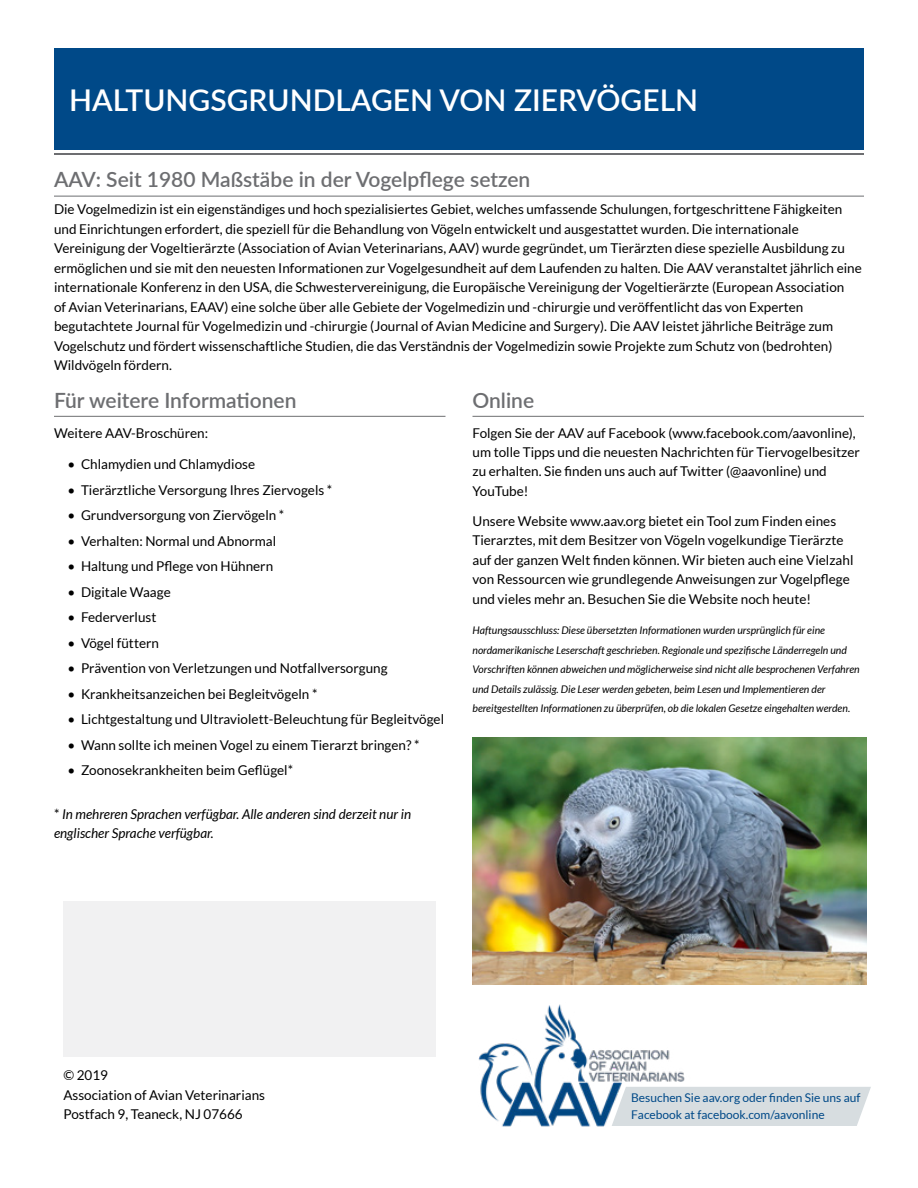
<style>
.page{position:relative;width:918px;height:1188px;background:#fff}
.page>*{position:absolute;margin:0;border:0;box-sizing:border-box;transform-origin:0 0}
.t1{font:600 30px "Lato";color:#fff}
.t2{font:600 21px "Lato";color:#6d6e71}
.t3{font:13.5px/19.5px "Lato";color:#000}
.t4{font:italic 13.5px/19.5px "Lato";color:#000}
.t5{font:12px/16.5px "Lato";color:#004988}
.t6{font:italic 10.5px/19.5px "Lato";color:#000}
.s1{font-style:normal}
</style>
<div class="page">
<div style="left:54px;top:49px;width:810px;height:101px;background:#004988"></div>
<hr style="left:54px;top:153px;width:810px;height:1px;background:#6d6e71">
<div style="left:63px;top:901px;width:373px;height:155px;background:#f1f1f2"></div>
<hr style="left:54px;top:196px;width:810px;height:1px;background:#6d6e71">
<hr style="left:54px;top:416px;width:392px;height:1px;background:#6d6e71">
<hr style="left:472px;top:416px;width:392px;height:1px;background:#6d6e71">
<img style="left:472px;top:737px;width:395px;height:248px">
<img style="left:478px;top:1004px;width:207px;height:123px">
<div style="left:612px;top:1087px;width:259px;height:39px;background:#d7dde0"></div>
<h1 class="t1" style="left:69px;top:79px;width:631px">HALTUNGSGRUNDLAGEN VON ZIERVÖGELN</h1>
<h2 class="t2" style="left:54px;top:164px;width:478px">AAV: Seit 1980 Maßstäbe in der Vogelpflege setzen</h2>
<p class="t3" style="left:54px;top:200px;width:809px">Die Vogelmedizin ist ein eigenständiges und hoch spezialisiertes Gebiet, welches umfassende Schulungen, fortgeschrittene Fähigkeiten und Einrichtungen erfordert, die speziell für die Behandlung von Vögeln entwickelt und ausgestattet wurden. Die internationale Vereinigung der Vogeltierärzte (Association of Avian Veterinarians, AAV) wurde gegründet, um Tierärzten diese spezielle Ausbildung zu ermöglichen und sie mit den neuesten Informationen zur Vogelgesundheit auf dem Laufenden zu halten. Die AAV veranstaltet jährlich eine internationale Konferenz in den USA, die Schwestervereinigung, die Europäische Vereinigung der Vogeltierärzte (European Association<br>of Avian Veterinarians, EAAV) eine solche über alle Gebiete der Vogelmedizin und -chirurgie und veröffentlicht das von Experten begutachtete Journal für Vogelmedizin und -chirurgie (Journal of Avian Medicine and Surgery). Die AAV leistet jährliche Beiträge zum Vogelschutz und fördert wissenschaftliche Studien, die das Verständnis der Vogelmedizin sowie Projekte zum Schutz von (bedrohten)<br>Wildvögeln fördern.</p>
<h2 class="t2" style="left:54px;top:385px;width:244px">Für weitere Informationen</h2>
<p class="t3" style="left:54px;top:423px;width:156px">Weitere AAV-Broschüren:</p>
<p class="t3" style="left:68px;top:454px;width:189px">• Chlamydien und Chlamydiose</p>
<p class="t3" style="left:68px;top:480px;width:266px">• Tierärztliche Versorgung Ihres Ziervogels *</p>
<p class="t3" style="left:68px;top:505px;width:218px">• Grundversorgung von Ziervögeln *</p>
<p class="t3" style="left:68px;top:531px;width:210px">• Verhalten: Normal und Abnormal</p>
<p class="t3" style="left:68px;top:556px;width:207px">• Haltung und Pflege von Hühnern</p>
<p class="t3" style="left:68px;top:582px;width:105px">• Digitale Waage</p>
<p class="t3" style="left:68px;top:607px;width:90px">• Federverlust</p>
<p class="t3" style="left:68px;top:633px;width:93px">• Vögel füttern</p>
<p class="t3" style="left:68px;top:658px;width:322px">• Prävention von Verletzungen und Notfallversorgung</p>
<p class="t3" style="left:68px;top:684px;width:251px">• Krankheitsanzeichen bei Begleitvögeln *</p>
<p class="t3" style="left:68px;top:709px;width:378px">• Lichtgestaltung und Ultraviolett-Beleuchtung für Begleitvögel</p>
<p class="t3" style="left:68px;top:735px;width:354px">• Wann sollte ich meinen Vogel zu einem Tierarzt bringen? *</p>
<p class="t3" style="left:68px;top:760px;width:227px">• Zoonosekrankheiten beim Geflügel*</p>
<p class="t4" style="left:54px;top:804px;width:359px"><span class="s1">*</span> In mehreren Sprachen verfügbar. Alle anderen sind derzeit nur in englischer Sprache verfügbar.</p>
<h2 class="t2" style="left:472px;top:385px;width:63px">Online</h2>
<p class="t3" style="left:472px;top:423px;width:389px">Folgen Sie der AAV auf Facebook (www.facebook.com/aavonline), um tolle Tipps und die neuesten Nachrichten für Tiervogelbesitzer zu erhalten. Sie finden uns auch auf Twitter (@aavonline) und YouTube!</p>
<p class="t3" style="left:472px;top:511px;width:382px">Unsere Website www.aav.org bietet ein Tool zum Finden eines Tierarztes, mit dem Besitzer von Vögeln vogelkundige Tierärzte auf der ganzen Welt finden können. Wir bieten auch eine Vielzahl von Ressourcen wie grundlegende Anweisungen zur Vogelpflege und vieles mehr an. Besuchen Sie die Website noch heute!</p>
<p class="t6" style="left:472px;top:621px;width:389px">Haftungsausschluss: Diese übersetzten Informationen wurden ursprünglich für eine nordamerikanische Leserschaft geschrieben. Regionale und spezifische Länderregeln und Vorschriften können abweichen und möglicherweise sind nicht alle besprochenen Verfahren und Details zulässig. Die Leser werden gebeten, beim Lesen und Implementieren der bereitgestellten Informationen zu überprüfen, ob die lokalen Gesetze eingehalten werden.</p>
<p class="t3" style="left:63px;top:1065px;width:203px">© 2019<br>Association of Avian Veterinarians<br>Postfach 9, Teaneck, NJ 07666</p>
<p class="t5" style="left:631px;top:1089px;width:231px">Besuchen Sie aav.org oder finden Sie uns auf<br>Facebook at facebook.com/aavonline</p>
</div>
